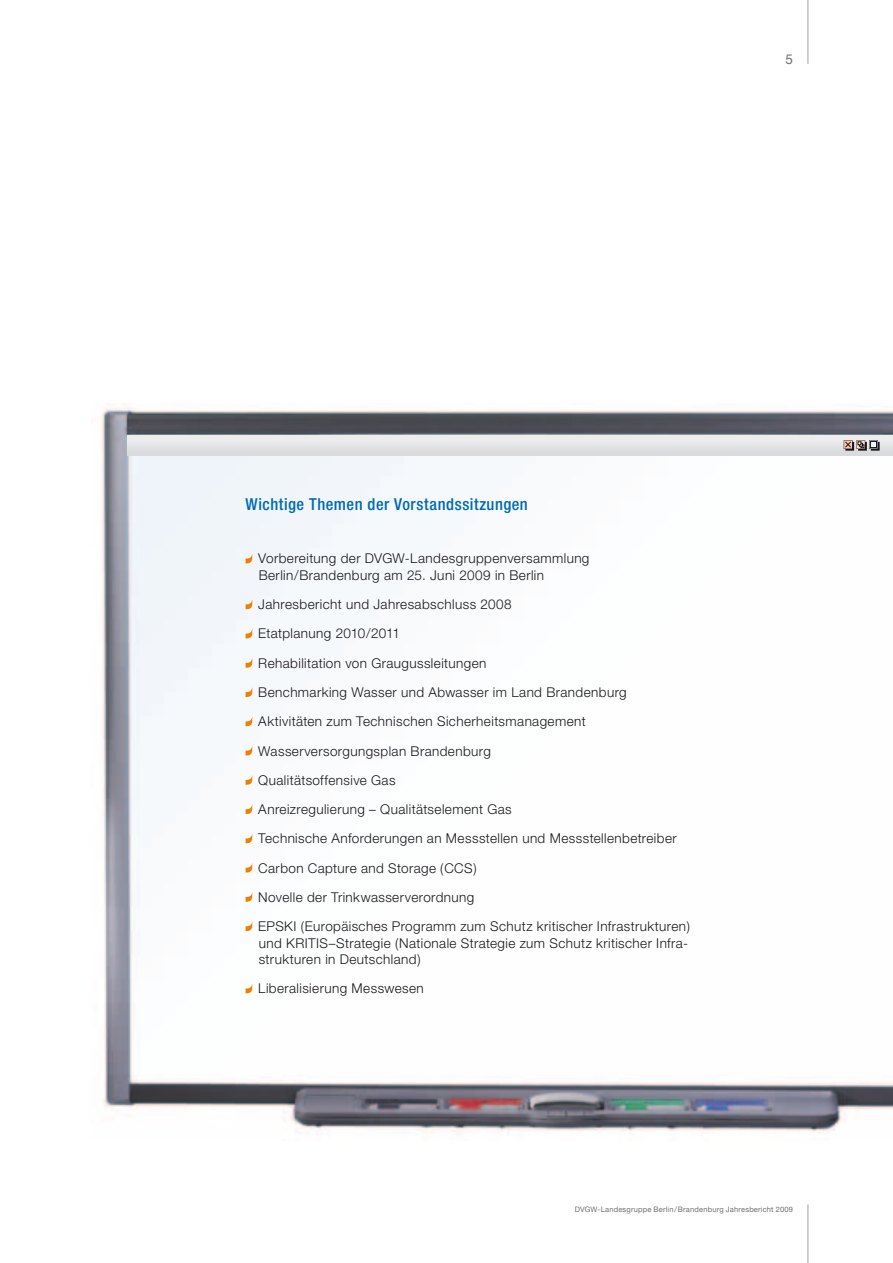
<style>
.page{position:relative;width:893px;height:1263px;background:#fff}
.page>*{position:absolute;margin:0;border:0;box-sizing:border-box;transform-origin:0 0}
.t1{font:500 condensed 16.5px "Helvetica Neue";letter-spacing:.03em;color:#006ab3}
.t2{font:300 13.5px/29.2px "Helvetica Neue";letter-spacing:.03em;color:#1a171c}
.t3{font:13.5px "Helvetica Neue";color:#707173}
.t4{font:7.5px "Helvetica Neue";letter-spacing:.025em;color:#707173}
</style>
<div class="page">
<img style="left:91px;top:407px;width:802px;height:728px">
<svg style="left:246px;top:554px;width:6px;height:9px"></svg>
<svg style="left:246px;top:600px;width:6px;height:9px"></svg>
<svg style="left:246px;top:629px;width:6px;height:9px"></svg>
<svg style="left:246px;top:658px;width:6px;height:10px"></svg>
<svg style="left:246px;top:688px;width:6px;height:9px"></svg>
<svg style="left:246px;top:717px;width:6px;height:9px"></svg>
<svg style="left:246px;top:746px;width:6px;height:9px"></svg>
<svg style="left:246px;top:775px;width:6px;height:10px"></svg>
<svg style="left:246px;top:805px;width:6px;height:9px"></svg>
<svg style="left:246px;top:834px;width:6px;height:9px"></svg>
<svg style="left:246px;top:863px;width:6px;height:9px"></svg>
<svg style="left:246px;top:892px;width:6px;height:10px"></svg>
<svg style="left:246px;top:922px;width:6px;height:9px"></svg>
<svg style="left:246px;top:984px;width:6px;height:9px"></svg>
<div style="left:128px;top:435px;width:765px;height:21px;background:#e4e5e5"></div>
<svg style="left:844px;top:440px;width:36px;height:11px"></svg>
<hr style="left:807px;top:0;width:1px;height:64px;background:#9d9ea0">
<hr style="left:807px;top:1204px;width:1px;height:59px;background:#9d9ea0">
<p class="t3" style="left:785px;top:51px;width:9px">5</p>
<p class="t1" style="left:246px;top:495px;width:284px">Wichtige Themen der Vorstandssitzungen</p>
<p class="t2" style="left:258px;top:550px;width:333px;line-height:16.5px">Vorbereitung der DVGW-Landesgruppenversammlung<br>Berlin/Brandenburg am 25. Juni 2009 in Berlin</p>
<p class="t2" style="left:258px;top:589px;width:433px">Jahresbericht und Jahresabschluss 2008<br>Etatplanung 2010/2011<br>Rehabilitation von Graugussleitungen<br>Benchmarking Wasser und Abwasser im Land Brandenburg Aktivitäten zum Technischen Sicherheitsmanagement Wasserversorgungsplan Brandenburg<br>Qualitätsoffensive Gas<br>Anreizregulierung – Qualitätselement Gas<br>Technische Anforderungen an Messstellen und Messstellenbetreiber Carbon Capture and Storage (CCS)<br>Novelle der Trinkwasserverordnung<br>EPSKI (Europäisches Programm zum Schutz kritischer Infrastrukturen)</p>
<p class="t2" style="left:259px;top:934px;width:431px;line-height:16.5px">und KRITIS–Strategie (Nationale Strategie zum Schutz kritischer Infra&shy;strukturen in Deutschland)</p>
<p class="t2" style="left:258px;top:973px;width:167px">Liberalisierung Messwesen</p>
<p class="t4" style="left:575px;top:1205px;width:220px">DVGW-Landesgruppe Berlin/Brandenburg Jahresbericht 2009</p>
</div>
